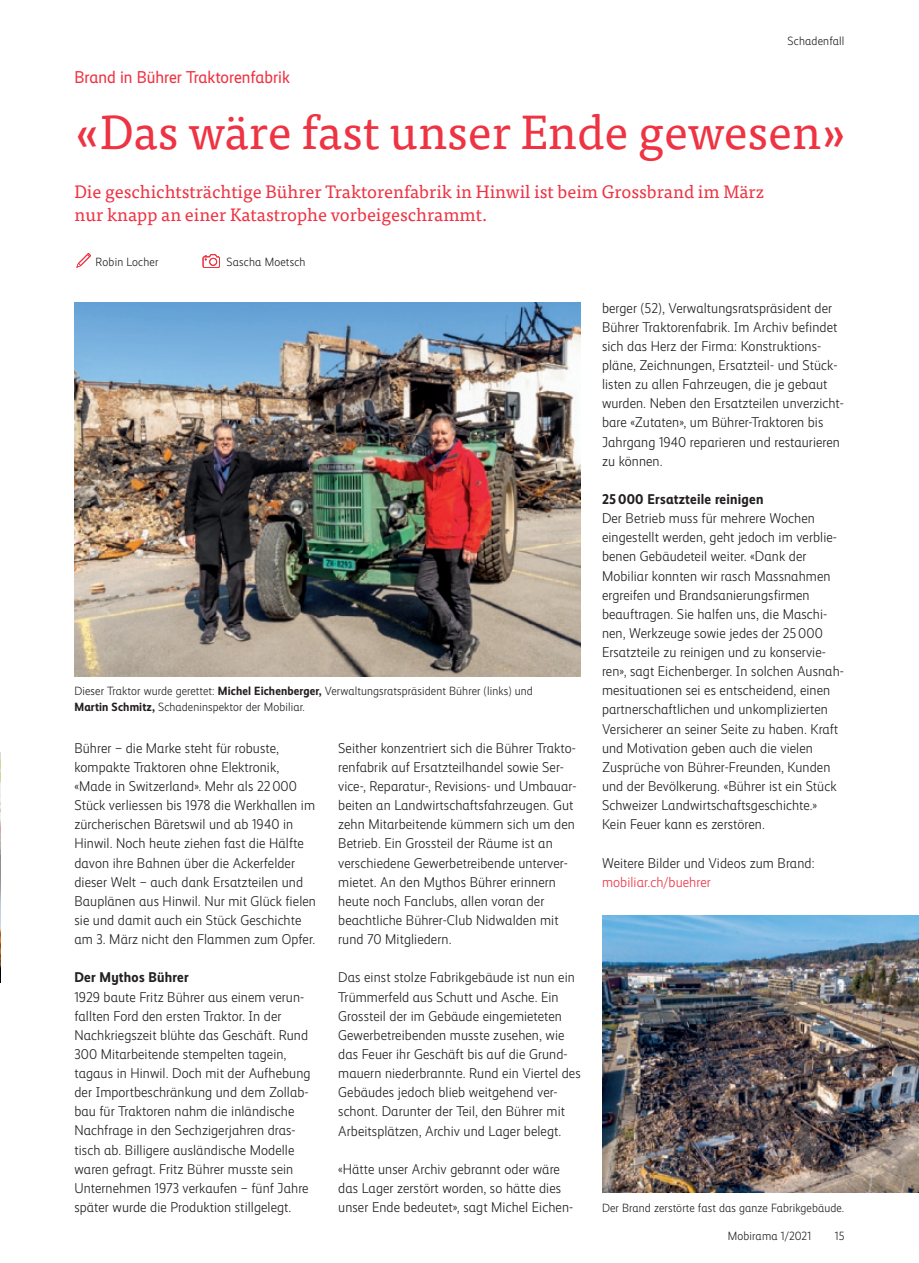
<style>
.page{position:relative;width:919px;height:1263px;background:#fff}
.page>*{position:absolute;margin:0;border:0;box-sizing:border-box;transform-origin:0 0}
.t1{font:48px "Tisa Pro";color:#ee3343}
.t2{font:18px/23.4px "Tisa Pro";color:#ee3343}
.t3{font:17.25px "Mobiliar Realist";color:#ee3343}
.t4{font:300 14.25px/19.2px "Mobiliar Realist";letter-spacing:.005em;color:#231f20}
.t5{font:700 14.25px "Mobiliar Realist";letter-spacing:.015em;color:#231f20}
.t6{font:300 14.25px "Mobiliar Realist";letter-spacing:.005em;color:#ee3343}
.t7{font:300 12px/15.9px "Mobiliar Realist";letter-spacing:.01em;color:#231f20}
.s1{font-weight:700}
</style>
<div class="page">
<img style="left:0;top:753px;width:1px;height:229px">
<svg style="left:76px;top:253px;width:15px;height:15px"></svg>
<svg style="left:203px;top:254px;width:17px;height:14px"></svg>
<img style="left:74px;top:303px;width:506px;height:373px">
<img style="left:602px;top:915px;width:316px;height:278px">
<p class="t7" style="left:787px;top:33px;width:58px">Schadenfall</p>
<p class="t3" style="left:74px;top:67px;width:217px">Brand in Bührer Traktorenfabrik</p>
<h1 class="t1" style="left:74px;top:97px;width:774px">«Das wäre fast unser Ende gewesen»</h1>
<p class="t2" style="left:74px;top:179px;width:691px">Die geschichtsträchtige Bührer Traktorenfabrik in Hinwil ist beim Grossbrand im März nur knapp an einer Katastrophe vorbeigeschrammt.</p>
<p class="t7" style="left:96px;top:254px;width:64px">Robin Locher</p>
<p class="t7" style="left:226px;top:254px;width:80px">Sascha Moetsch</p>
<p class="t4" style="left:602px;top:298px;width:243px">berger (52), Verwaltungsratspräsident der Bührer Traktorenfabrik. Im Archiv befindet sich das Herz der Firma: Konstruktions&shy;pläne, Zeichnungen, Ersatzteil- und Stück&shy;listen zu allen Fahrzeugen, die je gebaut wurden. Neben den Ersatzteilen unverzicht&shy;bare «Zutaten», um Bührer-Traktoren bis Jahrgang 1940 reparieren und restaurieren zu können.</p>
<p class="t5" style="left:602px;top:491px;width:163px">25 000 Ersatzteile reinigen</p>
<p class="t4" style="left:602px;top:509px;width:243px">Der Betrieb muss für mehrere Wochen eingestellt werden, geht jedoch im verblie&shy;benen Gebäudeteil weiter. «Dank der Mobiliar konnten wir rasch Massnahmen ergreifen und Brandsanierungsfirmen beauftragen. Sie halfen uns, die Maschi&shy;nen, Werkzeuge sowie jedes der 25000<br>Ersatzteile zu reinigen und zu konservie&shy;ren», sagt Eichenberger. In solchen Ausnah&shy;mesituationen sei es entscheidend, einen partnerschaftlichen und unkomplizierten Versicherer an seiner Seite zu haben. Kraft und Motivation geben auch die vielen Zusprüche von Bührer-Freunden, Kunden und der Bevölkerung. «Bührer ist ein Stück Schweizer Landwirtschaftsgeschichte.» Kein Feuer kann es zerstören.</p>
<p class="t4" style="left:602px;top:853px;width:214px">Weitere Bilder und Videos zum Brand:</p>
<p class="t6" style="left:602px;top:874px;width:110px">mobiliar.ch/buehrer</p>
<p class="t7" style="left:74px;top:683px;width:460px">Dieser Traktor wurde gerettet: <span class="s1">Michel Eichenberger,</span> Verwaltungsratspräsident Bührer (links) und<br><span class="s1">Martin Schmitz,</span> Schadeninspektor der Mobiliar.</p>
<p class="t4" style="left:74px;top:738px;width:243px">Bührer – die Marke steht für robuste, kompakte Traktoren ohne Elektronik, «Made in Switzerland». Mehr als 22000<br>Stück verliessen bis 1978 die Werkhallen im zürcherischen Bäretswil und ab 1940 in Hinwil. Noch heute ziehen fast die Hälfte davon ihre Bahnen über die Ackerfelder dieser Welt – auch dank Ersatzteilen und Bauplänen aus Hinwil. Nur mit Glück fielen sie und damit auch ein Stück Geschichte am 3. März nicht den Flammen zum Opfer.</p>
<p class="t5" style="left:74px;top:969px;width:116px">Der Mythos Bührer</p>
<p class="t4" style="left:74px;top:987px;width:237px">1929 baute Fritz Bührer aus einem verun&shy;fallten Ford den ersten Traktor. In der Nachkriegszeit blühte das Geschäft. Rund 300 Mitarbeitende stempelten tagein, tagaus in Hinwil. Doch mit der Aufhebung der Importbeschränkung und dem Zollab&shy;bau für Traktoren nahm die inländische Nachfrage in den Sechzigerjahren dras&shy;tisch ab. Billigere ausländische Modelle waren gefragt. Fritz Bührer musste sein Unternehmen 1973 verkaufen – fünf Jahre später wurde die Produktion stillgelegt.</p>
<p class="t4" style="left:338px;top:738px;width:240px">Seither konzentriert sich die Bührer Trakto&shy;renfabrik auf Ersatzteilhandel sowie Ser&shy;vice-, Reparatur-, Revisions- und Umbauar&shy;beiten an Landwirtschaftsfahrzeugen. Gut zehn Mitarbeitende kümmern sich um den Betrieb. Ein Grossteil der Räume ist an verschiedene Gewerbetreibende unterver&shy;mietet. An den Mythos Bührer erinnern heute noch Fanclubs, allen voran der beachtliche Bührer-Club Nidwalden mit rund 70 Mitgliedern.</p>
<p class="t4" style="left:338px;top:968px;width:244px">Das einst stolze Fabrikgebäude ist nun ein Trümmerfeld aus Schutt und Asche. Ein Grossteil der im Gebäude eingemieteten Gewerbetreibenden musste zusehen, wie das Feuer ihr Geschäft bis auf die Grund&shy;mauern niederbrannte. Rund ein Viertel des Gebäudes jedoch blieb weitgehend ver&shy;schont. Darunter der Teil, den Bührer mit Arbeitsplätzen, Archiv und Lager belegt.</p>
<p class="t4" style="left:338px;top:1159px;width:236px">«Hätte unser Archiv gebrannt oder wäre das Lager zerstört worden, so hätte dies unser Ende bedeutet», sagt Michel Eichen-</p>
<p class="t7" style="left:602px;top:1200px;width:244px">Der Brand zerstörte fast das ganze Fabrikgebäude.</p>
<p class="t7" style="left:727px;top:1228px;width:85px">Mobirama 1/2021</p>
<p class="t7" style="left:834px;top:1228px;width:11px">15</p>
</div>
